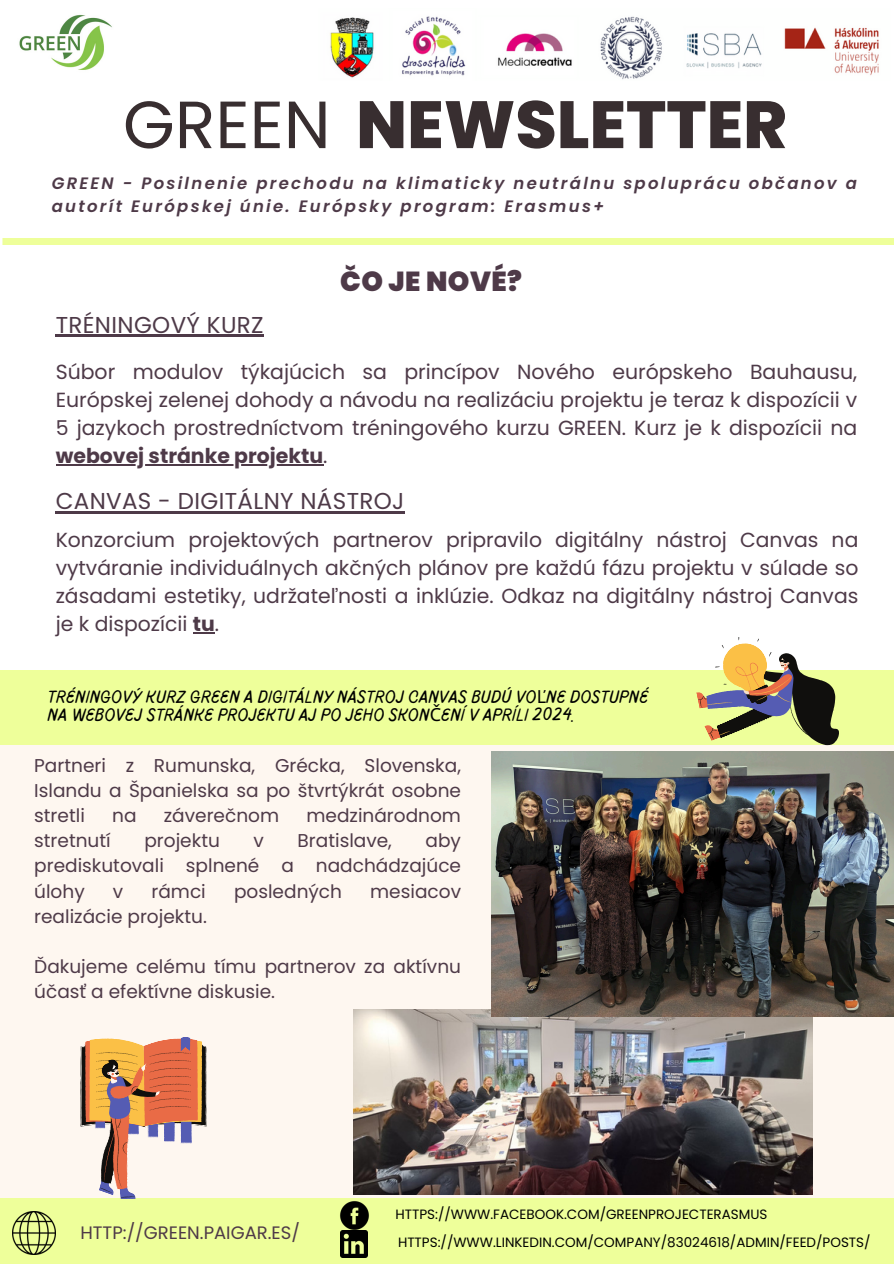
<style>
.page{position:relative;width:894px;height:1264px;background:#fff}
.page>*{position:absolute;margin:0;border:0;box-sizing:border-box;transform-origin:0 0}
.t1{font:800 66.6px "Poppins";color:#382e30}
.t2{font:900 27.45px "Poppins";letter-spacing:.015em;color:#4e3a48}
.t3{font:22.95px "Poppins";letter-spacing:.015em;color:#4e3a48}
.t4{font:20.4px/28.2px "Poppins";color:#4e3a48;text-align:justify}
.t5{font:700 20.4px "Poppins";color:#4e3a48}
.t6{font:18.45px/25.2px "Poppins";color:#4e3a48;text-align:justify}
.t7{font:100 18px/18px "Pluma";letter-spacing:.015em;color:#000}
.t8{font:18px "Poppins";color:#4e3a48}
.t9{font:italic 600 16.5px/22.5px "Poppins";letter-spacing:.14em;color:#4e3a48}
.t10{font:13.5px "Poppins";color:#000}
.s1{font-weight:400}
.s2{font-weight:700}
.s3{font-family:"Noto Sans";font-weight:400}
</style>
<div class="page">
<img style="left:19px;top:15px;width:93px;height:55px">
<div style="left:0;top:745px;width:893px;height:452px;background:#fef7f0"></div>
<div style="left:0;top:1197px;width:893px;height:66px;background:#eeff9a"></div>
<img style="left:340px;top:1233px;width:27px;height:24px">
<img style="left:336px;top:1197px;width:36px;height:36px">
<img style="left:13px;top:1211px;width:43px;height:43px">
<img style="left:330px;top:16px;width:549px;height:64px">
<img style="left:354px;top:1009px;width:458px;height:185px">
<img style="left:491px;top:752px;width:402px;height:264px">
<svg style="left:80px;top:1037px;width:126px;height:161px"></svg>
<div style="left:0;top:670px;width:893px;height:75px;background:#eeff9a"></div>
<svg style="left:696px;top:637px;width:142px;height:108px"></svg>
<hr style="left:56px;top:335px;width:208px;height:2px;background:#4e3a48">
<hr style="left:56px;top:511px;width:348px;height:2px;background:#4e3a48">
<svg style="left:193px;top:632px;width:22px;height:1px"></svg>
<hr style="left:56px;top:464px;width:267px;height:1px;background:#4e3a48">
<h3 class="t1" style="left:123px;top:78px;width:665px"><span class="s1">GREEN</span> NEWSLETTER</h3>
<h4 class="t9" style="left:52px;top:172px;width:806px">GREEN - Posilnenie prechodu na klimaticky neutrálnu spoluprácu občanov a autorít Európskej únie. Európsky program: Erasmus+</h4>
<h4 class="t3" style="left:56px;top:308px;width:209px">TRÉNINGOVÝ KURZ</h4>
<p class="t2" style="left:340px;top:262px;width:183px">ČO JE NOVÉ?</p>
<p class="t4" style="left:56px;top:357px;width:802px">Súbor modulov týkajúcich sa princípov Nového európskeho Bauhausu, Európskej zelenej dohody a návodu na realizáciu projektu je teraz k dispozícii v 5 jazykoch prostredníctvom tréningového kurzu GREEN. Kurz je k dispozícii na</p>
<p class="t5" style="left:56px;top:441px;width:273px">webovej stránke projektu<span class="s1">.</span></p>
<p class="t3" style="left:56px;top:485px;width:350px">CANVAS - DIGITÁLNY NÁSTROJ</p>
<h5 class="t4" style="left:56px;top:525px;width:804px">Konzorcium projektových partnerov pripravilo digitálny nástroj Canvas na vytváranie individuálnych akčných plánov pre každú fázu projektu v súlade so zásadami estetiky, udržateľnosti a inklúzie. Odkaz na digitálny nástroj Canvas je k dispozícii <span class="s2">tu</span>.</h5>
<p class="t7" style="left:48px;top:688px;width:602px">TRÉNINGOVÝ KURZ GREEN A DIGITÁLNY NÁSTROJ CANVAS BUDÚ VO<span class="s3">Ľ</span>NE DOSTUPNÉ<br>NA WEBOVEJ STRÁNKE PROJEKTU AJ PO JEHO SKON<span class="s3">Č</span>ENÍ V APRÍLI 2024.</p>
<p class="t6" style="left:34px;top:752px;width:428px">Partneri z Rumunska, Grécka, Slovenska, Islandu a Španielska sa po štvrtýkrát osobne stretli</p>
<p class="t6" style="left:112px;top:803px;width:26px">na</p>
<p class="t6" style="left:164px;top:803px;width:117px">záverečnom</p>
<p class="t6" style="left:306px;top:803px;width:156px">medzinárodnom</p>
<p class="t6" style="left:34px;top:828px;width:78px">stretnutí</p>
<p class="t6" style="left:144px;top:828px;width:77px">projektu</p>
<p class="t6" style="left:253px;top:828px;width:12px">v</p>
<p class="t6" style="left:297px;top:828px;width:96px">Bratislave,</p>
<p class="t6" style="left:34px;top:828px;width:428px;text-indent:391px">aby prediskutovali splnené a nadchádzajúce úlohy</p>
<p class="t6" style="left:113px;top:878px;width:12px">v</p>
<p class="t6" style="left:151px;top:878px;width:56px">rámci</p>
<p class="t6" style="left:234px;top:878px;width:109px">posledných</p>
<p class="t6" style="left:370px;top:878px;width:92px">mesiacov</p>
<p class="t6" style="left:34px;top:903px;width:174px">realizácie projektu.</p>
<p class="t6" style="left:34px;top:954px;width:428px">Ďakujeme celému tímu partnerov za aktívnu účasť a efektívne diskusie.</p>
<h5 class="t8" style="left:80px;top:1219px;width:221px">HTTP://GREEN.PAIGAR.ES/</h5>
<p class="t10" style="left:395px;top:1204px;width:373px">HTTPS://WWW.FACEBOOK.COM/GREENPROJECTERASMUS</p>
<h4 class="t10" style="left:398px;top:1232px;width:474px">HTTPS://WWW.LINKEDIN.COM/COMPANY/83024618/ADMIN/FEED/POSTS/</h4>
</div>
